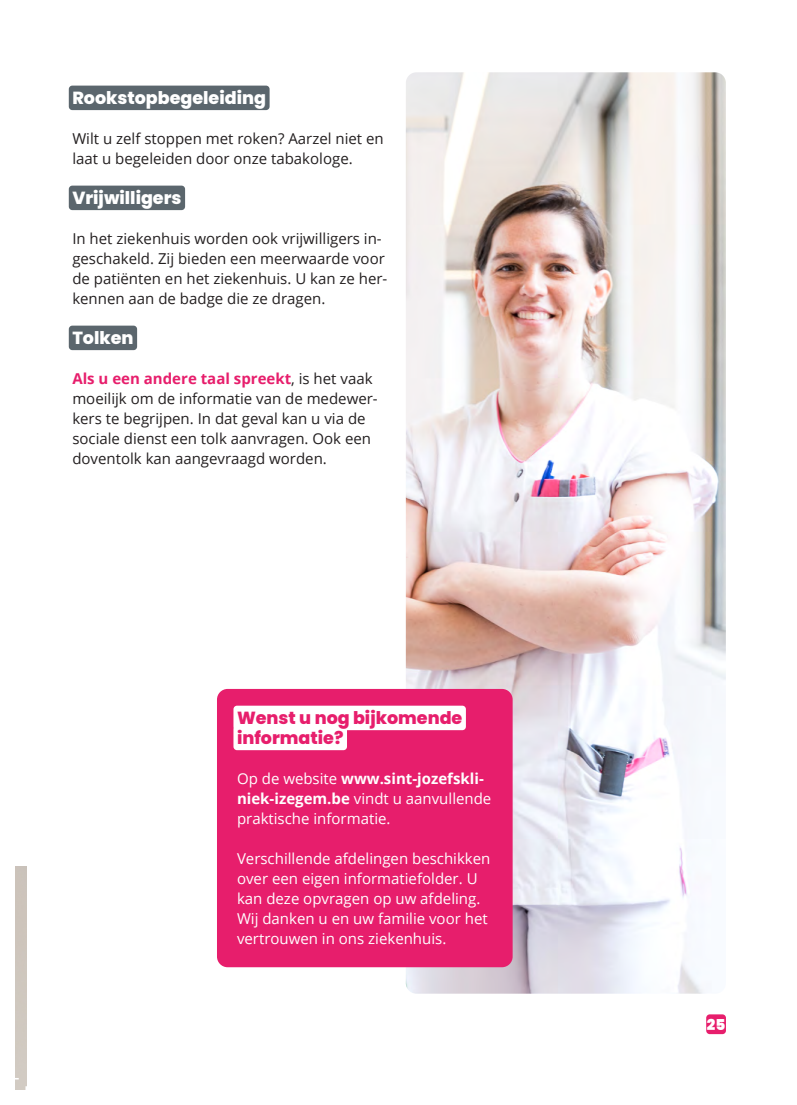
<style>
.page{position:relative;width:797px;height:1105px;background:#fff}
.page>*{position:absolute;margin:0;border:0;box-sizing:border-box;transform-origin:0 0}
.Arcering_H2{font:800 17.5px "Poppins";color:#fff}
.Arcering_H2_negatief{font:800 17.5px "Poppins";color:#e71e6c}
.Broodtekst{font:15px/20px "Open Sans";color:#231f20}
.Broodtekst-2{font:15px/20px "Open Sans";color:#fff}
.t1{font:900 15px "Poppins";color:#fff}
.s1{font-weight:700;color:#e71e6c}
.s2{font-weight:700}
</style>
<div class="page">
<div style="left:706px;top:1014px;width:20px;height:20px;background:#e71e6c;border-radius:4px"></div>
<img style="left:406px;top:72px;width:320px;height:922px">
<div style="left:69px;top:86px;width:200px;height:24px;background:#5b666d;border-radius:4px"></div>
<div style="left:69px;top:186px;width:116px;height:24px;background:#5b666d;border-radius:4px"></div>
<div style="left:69px;top:326px;width:68px;height:24px;background:#5b666d;border-radius:4px"></div>
<div style="left:217px;top:689px;width:295px;height:278px;background:#e71e6c;border-radius:11px"></div>
<div style="left:233px;top:706px;width:233px;height:24px;background:#fff;border-radius:4px"></div>
<div style="left:233px;top:726px;width:114px;height:24px;background:#fff;border-radius:4px"></div>
<p class="Arcering_H2" style="left:72px;top:88px;width:195px">Rookstopbegeleiding</p>
<p class="Broodtekst" style="left:72px;top:128px;width:313px">Wilt u zelf stoppen met roken? Aarzel niet en laat u begeleiden door onze tabakologe.</p>
<p class="Arcering_H2" style="left:72px;top:188px;width:111px">Vrijwilligers</p>
<p class="Broodtekst" style="left:72px;top:228px;width:316px">In het ziekenhuis worden ook vrijwilligers in&shy;geschakeld. Zij bieden een meerwaarde voor de patiënten en het ziekenhuis. U kan ze her&shy;kennen aan de badge die ze dragen.</p>
<p class="Arcering_H2" style="left:72px;top:328px;width:63px">Tolken</p>
<p class="Broodtekst" style="left:72px;top:368px;width:307px"><span class="s1">Als u een andere taal spreekt</span>, is het vaak moeilijk om de informatie van de medewer&shy;kers te begrijpen. In dat geval kan u via de sociale dienst een tolk aanvragen. Ook een doventolk kan aangevraagd worden.</p>
<p class="Arcering_H2_negatief" style="left:237px;top:708px;width:227px">Wenst u nog bijkomende</p>
<p class="Arcering_H2_negatief" style="left:237px;top:728px;width:108px">informatie?</p>
<p class="Broodtekst-2" style="left:237px;top:768px;width:256px">Op de website <span class="s2">www.sint-jozefskli&shy;niek-izegem.be</span> vindt u aanvullende praktische informatie.</p>
<p class="Broodtekst-2" style="left:237px;top:848px;width:255px">Verschillende afdelingen beschikken over een eigen informatiefolder. U kan deze opvragen op uw afdeling.</p>
<p class="Broodtekst-2" style="left:237px;top:908px;width:252px">Wij danken u en uw familie voor het vertrouwen in ons ziekenhuis.</p>
<p class="t1" style="left:707px;top:1015px;width:20px">25</p>
</div>
